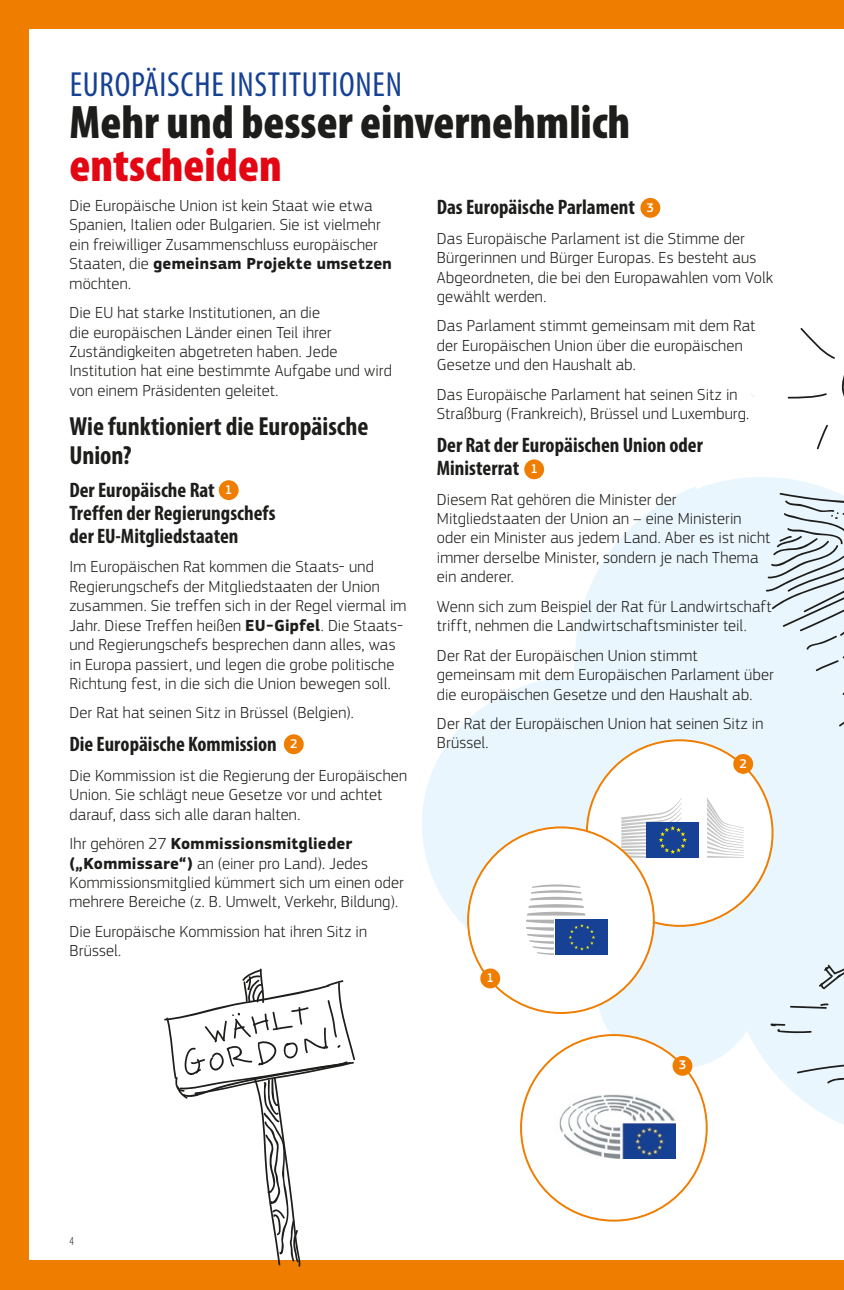
<style>
.page{position:relative;width:844px;height:1290px;background:#fff}
.page>*{position:absolute;margin:0;border:0;box-sizing:border-box;transform-origin:0 0}
.title_2{font:900 condensed 47.25px/42.5px "Myriad Pro";color:#1d1d1b}
.title_2-2{font:condensed 35px "Myriad Pro";letter-spacing:.02em;color:#164194}
.title_3{font:700 condensed 26.25px/28.9px "Myriad Pro";color:#1d1d1b}
.title_4{font:700 condensed 21px/23.1px "Myriad Pro";color:#1d1d1b}
.body{font:300 16.62px/19.4px "EC Square Sans Pro";letter-spacing:.01em;color:#1d1d1b}
.body_break{font:300 16.62px/19.4px "EC Square Sans Pro";letter-spacing:.01em;color:#1d1d1b}
.BODY{font:500 13.12px "EC Square Sans Pro";color:#fff}
.t1{font:300 condensed 12.25px "Myriad Pro";color:#1d1d1b}
.s1{color:#e30613}
.s2{font-weight:700}
</style>
<div class="page">
<div style="left:0;top:0;width:843px;height:1290px;background:#ef7d00"></div>
<div style="left:30px;top:30px;width:813px;height:1230px;background:#fff"></div>
<svg style="left:422px;top:393px;width:421px;height:748px;fill:#eef6fe"></svg>
<div style="left:640px;top:198px;width:20px;height:20px;background:#ef7d00;border-radius:50%"></div>
<div style="left:524px;top:459px;width:20px;height:20px;background:#ef7d00;border-radius:50%"></div>
<div style="left:219px;top:480px;width:19px;height:20px;background:#ef7d00;border-radius:50%"></div>
<div style="left:284px;top:734px;width:19px;height:20px;background:#ef7d00;border-radius:50%"></div>
<div style="left:586px;top:740px;width:186px;height:186px;background:#fff;border-radius:50%"></div>
<svg style="left:707px;top:798px;width:36px;height:60px"></svg>
<div style="left:646px;top:822px;width:52px;height:36px;background:#164194"></div>
<svg style="left:621px;top:798px;width:65px;height:60px"></svg>
<div style="left:733px;top:754px;width:20px;height:20px;background:#ef7d00;border-radius:50%"></div>
<div style="left:468px;top:827px;width:185px;height:186px;background:#fff;border-radius:50%"></div>
<div style="left:555px;top:920px;width:53px;height:35px;background:#164194"></div>
<svg style="left:526px;top:884px;width:69px;height:71px"></svg>
<div style="left:480px;top:968px;width:20px;height:20px;background:#ef7d00;border-radius:50%"></div>
<div style="left:521px;top:1035px;width:185px;height:185px;background:#fff;border-radius:50%"></div>
<img style="left:559px;top:1094px;width:116px;height:64px">
<div style="left:672px;top:1056px;width:20px;height:20px;background:#ef7d00;border-radius:50%"></div>
<svg style="left:787px;top:328px;width:56px;height:122px"></svg>
<svg style="left:765px;top:493px;width:78px;height:234px;background:#d8e3ea"></svg>
<svg style="left:770px;top:955px;width:73px;height:131px;background:#e1ecf4"></svg>
<svg style="left:164px;top:968px;width:191px;height:299px"></svg>
<p class="title_2-2" style="left:70px;top:63px;width:333px">EUROPÄISCHE INSTITUTIONEN</p>
<p class="title_2" style="left:69px;top:100px;width:562px">Mehr und besser einvernehmlich <span class="s1">entscheiden</span></p>
<p class="body_break" style="left:69px;top:196px;width:324px">Die Europäische Union ist kein Staat wie etwa Spanien, Italien oder Bulgarien. Sie ist vielmehr ein freiwilliger Zusammenschluss europäischer Staaten, die <span class="s2">gemeinsam Projekte umsetzen </span>möchten.</p>
<p class="body" style="left:69px;top:303px;width:324px">Die EU hat starke Institutionen, an die<br>die europäischen Länder einen Teil ihrer Zuständigkeiten abgetreten haben. Jede Institution hat eine bestimmte Aufgabe und wird von einem Präsidenten geleitet.</p>
<p class="title_3" style="left:69px;top:411px;width:300px">Wie funktioniert die Europäische<br>Union?</p>
<p class="title_4" style="left:69px;top:478px;width:208px">Der Europäische Rat<br>Treffen der Regierungschefs der EU-Mitgliedstaaten</p>
<p class="body" style="left:69px;top:557px;width:338px">Im Europäischen Rat kommen die Staats- und Regierungschefs der Mitgliedstaaten der Union zusammen. Sie treffen sich in der Regel viermal im Jahr. Diese Treffen heißen <span class="s2">EU-Gipfel</span>. Die Staats&shy;und Regierungschefs besprechen dann alles, was in Europa passiert, und legen die grobe politische Richtung fest, in die sich die Union bewegen soll.</p>
<p class="body" style="left:69px;top:703px;width:286px">Der Rat hat seinen Sitz in Brüssel (Belgien).</p>
<p class="title_4" style="left:69px;top:732px;width:209px">Die Europäische Kommission</p>
<p class="body" style="left:69px;top:765px;width:339px">Die Kommission ist die Regierung der Europäischen<br>Union. Sie schlägt neue Gesetze vor und achtet darauf, dass sich alle daran halten.</p>
<p class="body" style="left:69px;top:834px;width:336px">Ihr gehören 27 <span class="s2">Kommissionsmitglieder („Kommissare“)</span> an (einer pro Land). Jedes Kommissionsmitglied kümmert sich um einen oder mehrere Bereiche (z. B. Umwelt, Verkehr, Bildung).</p>
<p class="body" style="left:69px;top:921px;width:299px">Die Europäische Kommission hat ihren Sitz in<br>Brüssel.</p>
<p class="BODY" style="left:225px;top:482px;width:9px">1</p>
<p class="BODY" style="left:290px;top:736px;width:9px">2</p>
<p class="title_4" style="left:437px;top:195px;width:199px">Das Europäische Parlament</p>
<p class="body" style="left:437px;top:228px;width:337px">Das Europäische Parlament ist die Stimme der Bürgerinnen und Bürger Europas. Es besteht aus Abgeordneten, die bei den Europawahlen vom Volk gewählt werden.</p>
<p class="body" style="left:437px;top:316px;width:320px">Das Parlament stimmt gemeinsam mit dem Rat der Europäischen Union über die europäischen<br>Gesetze und den Haushalt ab.</p>
<p class="body" style="left:437px;top:384px;width:314px">Das Europäische Parlament hat seinen Sitz in<br>Straßburg (Frankreich), Brüssel und Luxemburg.</p>
<p class="title_4" style="left:437px;top:433px;width:267px">Der Rat der Europäischen Union oder<br>Ministerrat</p>
<p class="body" style="left:437px;top:489px;width:335px">Diesem Rat gehören die Minister der Mitgliedstaaten der Union an – eine Ministerin oder ein Minister aus jedem Land. Aber es ist nicht immer derselbe Minister, sondern je nach Thema ein anderer.</p>
<p class="body" style="left:437px;top:596px;width:336px">Wenn sich zum Beispiel der Rat für Landwirtschaft trifft, nehmen die Landwirtschaftsminister teil.</p>
<p class="body" style="left:437px;top:645px;width:338px">Der Rat der Europäischen Union stimmt gemeinsam mit dem Europäischen Parlament über die europäischen Gesetze und den Haushalt ab.</p>
<p class="body" style="left:437px;top:713px;width:328px">Der Rat der Europäischen Union hat seinen Sitz in<br>Brüssel.</p>
<p class="BODY" style="left:646px;top:200px;width:9px">3</p>
<p class="BODY" style="left:530px;top:461px;width:9px">1</p>
<p class="BODY" style="left:486px;top:970px;width:9px">1</p>
<p class="BODY" style="left:739px;top:755px;width:9px">2</p>
<p class="BODY" style="left:678px;top:1057px;width:9px">3</p>
<p class="t1" style="left:69px;top:1233px;width:6px">4</p>
</div>
